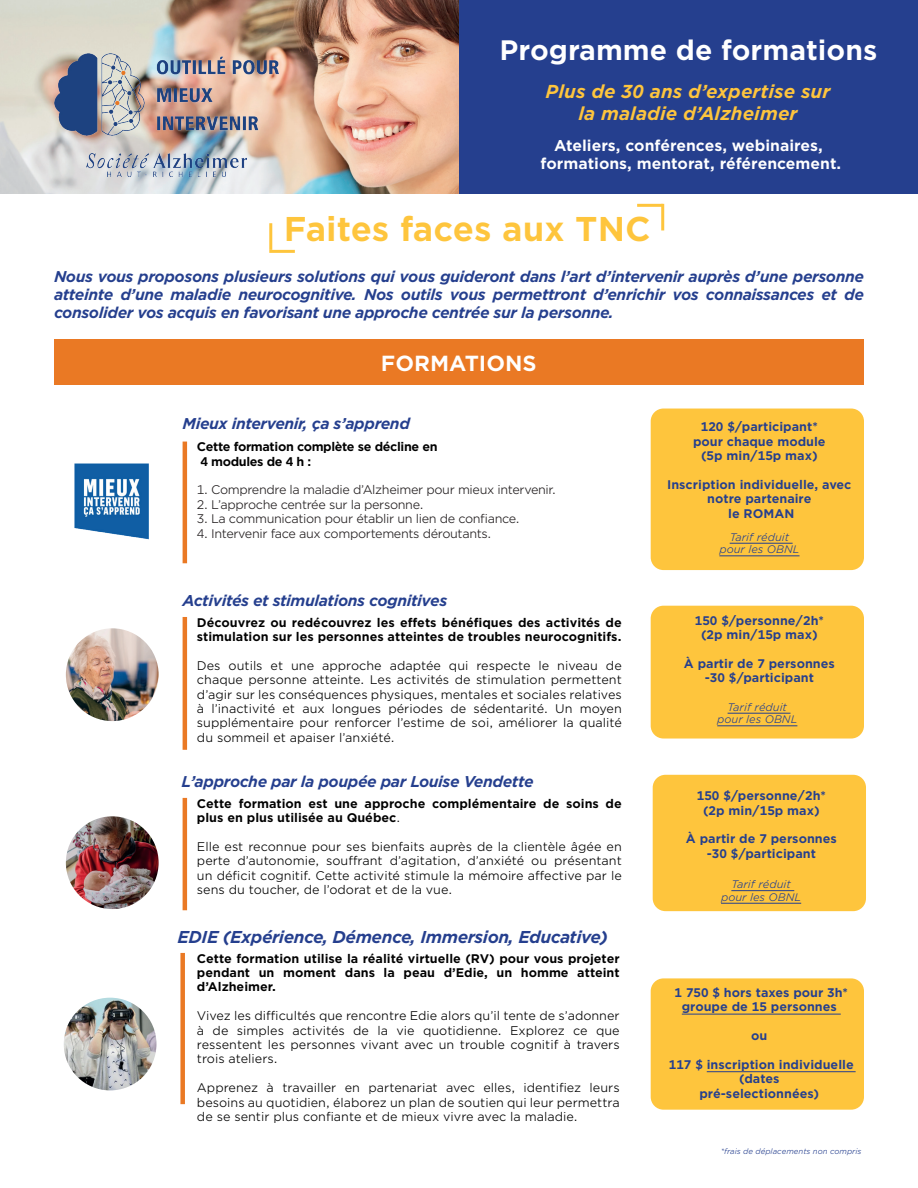
<style>
.page{position:relative;width:918px;height:1188px;background:#fff}
.page>*{position:absolute;margin:0;border:0;box-sizing:border-box;transform-origin:0 0}
.t1{font:700 33px "Gotham Office";color:#fec53d}
.t2{font:700 27px "Gotham Office";color:#fff}
.t3{font:700 21px "Gotham Office";color:#fff}
.t4{font:italic 700 18px/21.6px "Gotham Office";color:#fec53d;text-align:center}
.t5{font:italic 700 16.5px "Gotham Office";letter-spacing:-.03em;color:#253f8e}
.t6{font:italic 700 15px/18px "Gotham Office";letter-spacing:-.03em;color:#253f8e;text-align:justify}
.t7{font:700 15px/18px "Gotham Office";color:#fff;text-align:center}
.t8{font:12px/14.4px "Gotham Office";color:#000;text-align:justify}
.t9{font:700 12px/14.4px "Gotham Office";color:#253f8e;text-align:center}
.t10{font:700 12px/14.4px "Gotham Office";color:#000}
.t11{font:12px "Gotham Office";letter-spacing:-.03em;color:#231f20}
.t12{font:700 12px/14.4px "Gotham Office";letter-spacing:-.03em;color:#000}
.t13{font:italic 10.5px/12.6px "Gotham Office";color:#253f8e;text-align:center}
.t14{font:italic 7.5px "Gotham Office";color:#253f8e}
.s1{font-weight:400}
</style>
<div class="page">
<img style="left:0;top:0;width:459px;height:193px">
<div style="left:459px;top:0;width:459px;height:193px;background:#253f8e"></div>
<img style="left:54px;top:54px;width:228px;height:81px">
<hr style="left:637px;top:204px;width:26px;height:3px;background:#fec53d">
<hr style="left:269px;top:250px;width:26px;height:3px;background:#fec53d">
<hr style="left:661px;top:204px;width:3px;height:26px;background:#fec53d">
<hr style="left:269px;top:223px;width:3px;height:27px;background:#fec53d">
<div style="left:54px;top:339px;width:810px;height:46px;background:#ea7924"></div>
<div style="left:651px;top:409px;width:213px;height:161px;background:#fec53d;border-radius:13px"></div>
<hr style="left:730px;top:543px;width:63px;height:1px;background:#253f8e">
<hr style="left:719px;top:556px;width:81px;height:1px;background:#253f8e">
<hr style="left:183px;top:442px;width:4px;height:121px;background:#ea7924">
<img style="left:74px;top:463px;width:75px;height:77px">
<div style="left:651px;top:606px;width:213px;height:133px;background:#fec53d;border-radius:13px"></div>
<hr style="left:728px;top:713px;width:62px;height:1px;background:#253f8e">
<hr style="left:717px;top:726px;width:80px;height:1px;background:#253f8e">
<hr style="left:183px;top:617px;width:4px;height:133px;background:#ea7924">
<img style="left:66px;top:628px;width:93px;height:93px;border-radius:46px">
<div style="left:653px;top:775px;width:213px;height:136px;background:#fec53d;border-radius:13px"></div>
<hr style="left:731px;top:890px;width:63px;height:1px;background:#253f8e">
<hr style="left:721px;top:903px;width:80px;height:1px;background:#253f8e">
<hr style="left:183px;top:798px;width:4px;height:112px;background:#ea7924">
<img style="left:66px;top:816px;width:93px;height:93px;border-radius:46px">
<div style="left:651px;top:978px;width:213px;height:132px;background:#fec53d;border-radius:13px"></div>
<hr style="left:682px;top:1014px;width:159px;height:1px;background:#253f8e">
<hr style="left:707px;top:1071px;width:149px;height:1px;background:#253f8e">
<div style="left:180px;top:953px;width:5px;height:151px;background:#ea7924"></div>
<img style="left:64px;top:998px;width:92px;height:92px;border-radius:46px">
<img style="left:86px;top:154px;width:161px;height:22px">
<h2 class="t2" style="left:500px;top:31px;width:379px">Programme de formations</h2>
<h3 class="t4" style="left:546px;top:81px;width:286px">Plus de 30 ans d’expertise sur la maladie d’Alzheimer</h3>
<p class="t7" style="left:540px;top:137px;width:302px">Ateliers, conférences, webinaires, formations, mentorat, référencement.</p>
<h1 class="t1" style="left:284px;top:206px;width:368px">Faites faces aux TNC</h1>
<p class="t6" style="left:54px;top:267px;width:812px">Nous vous proposons plusieurs solutions qui vous guideront dans l’art d’intervenir auprès d’une personne atteinte d’une maladie neurocognitive. Nos outils vous permettront d’enrichir vos connaissances et de consolider vos acquis en favorisant une approche centrée sur la personne.</p>
<h3 class="t3" style="left:381px;top:349px;width:157px">FORMATIONS</h3>
<p class="t6" style="left:183px;top:414px;width:229px">Mieux intervenir, ça s’apprend</p>
<p class="t9" style="left:693px;top:420px;width:134px">120 $/participant* pour chaque module (5p min/15p max)</p>
<p class="t9" style="left:667px;top:477px;width:186px">Inscription individuelle, avec notre partenaire<br>le ROMAN</p>
<p class="t13" style="left:719px;top:530px;width:82px">Tarif réduit pour les OBNL</p>
<p class="t12" style="left:197px;top:439px;width:242px">Cette formation complète se décline en<br>4 modules de 4 h :</p>
<p class="t11" style="left:197px;top:482px;width:361px">1. Comprendre la maladie d’Alzheimer pour mieux intervenir.</p>
<p class="t11" style="left:197px;top:496px;width:228px">2. L’approche centrée sur la personne.</p>
<p class="t11" style="left:197px;top:511px;width:324px">3. La communication pour établir un lien de confiance.</p>
<p class="t11" style="left:197px;top:525px;width:296px">4. Intervenir face aux comportements déroutants.</p>
<p class="t6" style="left:183px;top:591px;width:266px">Activités et stimulations cognitives</p>
<p class="t10" style="left:197px;top:615px;width:426px">Découvrez ou redécouvrez les effets bénéfiques des activités de stimulation sur les personnes atteintes de troubles neurocognitifs.</p>
<p class="t8" style="left:197px;top:658px;width:426px">Des outils et une approche adaptée qui respecte le niveau de chaque personne atteinte. Les activités de stimulation permettent d’agir sur les conséquences physiques, mentales et sociales relatives à l’inactivité et aux longues périodes de sédentarité. Un moyen supplémentaire pour renforcer l’estime de soi, améliorer la qualité du sommeil et apaiser l’anxiété.</p>
<p class="t6" style="left:182px;top:772px;width:354px">L’approche par la poupée par Louise Vendette</p>
<p class="t10" style="left:197px;top:796px;width:426px">Cette formation est une approche complémentaire de soins de plus en plus utilisée au Québec<span class="s1">.</span></p>
<p class="t8" style="left:197px;top:839px;width:426px">Elle est reconnue pour ses bienfaits auprès de la clientèle âgée en perte d’autonomie, souffrant d’agitation, d’anxiété ou présentant un déficit cognitif. Cette activité stimule la mémoire affective par le sens du toucher, de l’odorat et de la vue.</p>
<h3 class="t5" style="left:178px;top:926px;width:432px">EDIE (Expérience, Démence, Immersion, Educative)</h3>
<p class="t10" style="left:197px;top:951px;width:424px;text-align:justify">Cette formation utilise la réalité virtuelle (RV) pour vous projeter pendant un moment dans la peau d’Edie, un homme atteint d’Alzheimer.</p>
<p class="t8" style="left:197px;top:1008px;width:424px">Vivez les difficultés que rencontre Edie alors qu’il tente de s’adonner à de simples activités de la vie quotidienne. Explorez ce que ressentent les personnes vivant avec un trouble cognitif à travers trois ateliers.</p>
<p class="t8" style="left:197px;top:1080px;width:424px">Apprenez à travailler en partenariat avec elles, identifiez leurs besoins au quotidien, élaborez un plan de soutien qui leur permettra de se sentir plus confiante et de mieux vivre avec la maladie.</p>
<p class="t9" style="left:695px;top:613px;width:131px">150 $/personne/2h* (2p min/15p max)</p>
<p class="t9" style="left:684px;top:656px;width:152px">À partir de 7 personnes -30 $/participant</p>
<p class="t13" style="left:717px;top:700px;width:82px">Tarif réduit pour les OBNL</p>
<p class="t9" style="left:697px;top:788px;width:131px">150 $/personne/2h* (2p min/15p max)</p>
<p class="t9" style="left:686px;top:832px;width:152px">À partir de 7 personnes -30 $/participant</p>
<p class="t13" style="left:721px;top:878px;width:82px">Tarif réduit pour les OBNL</p>
<p class="t9" style="left:675px;top:985px;width:175px">1 750 $ hors taxes pour 3h* groupe de 15 personnes</p>
<p class="t9" style="left:751px;top:1028px;width:18px">ou</p>
<p class="t9" style="left:669px;top:1057px;width:186px">117 $ inscription individuelle (dates<br>pré-selectionnées)</p>
<p class="t14" style="left:721px;top:1146px;width:142px">*frais de déplacements non compris</p>
</div>
